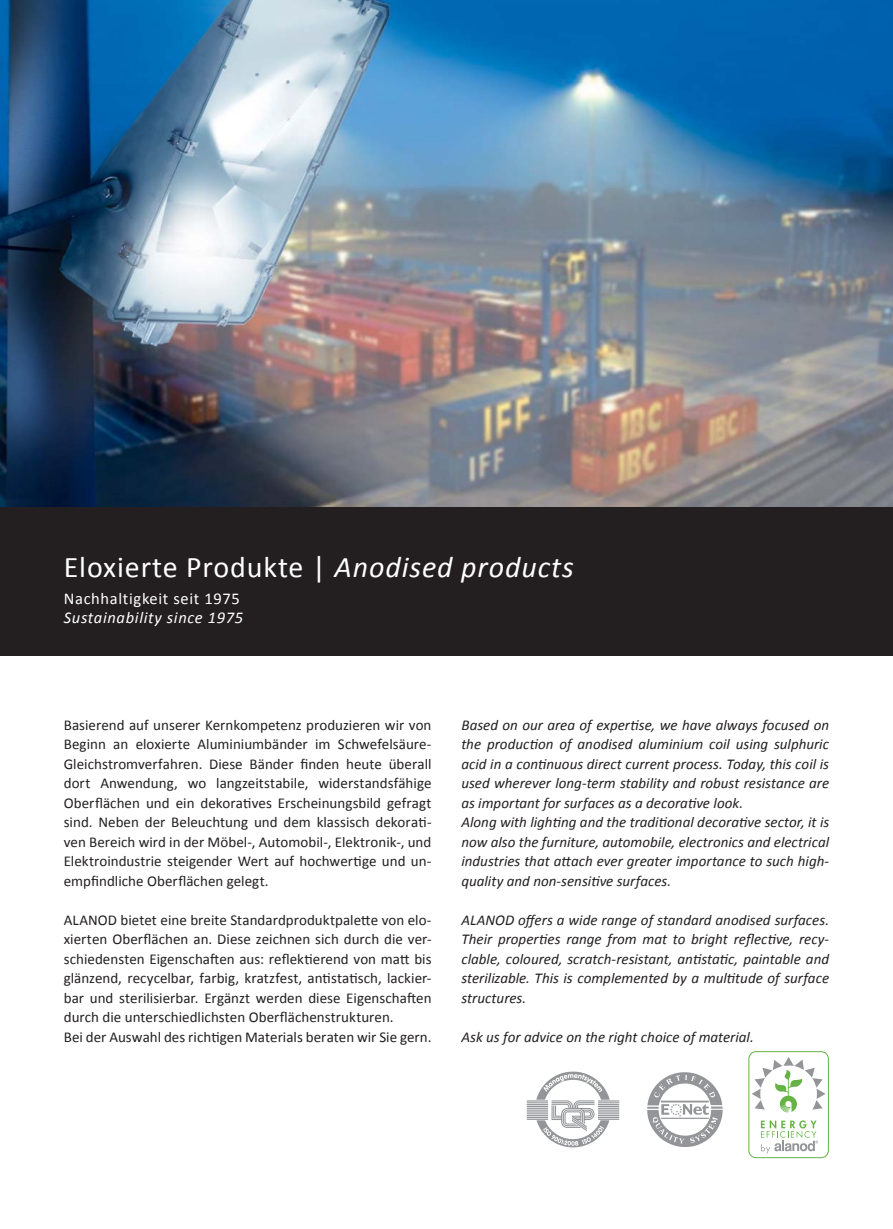
<style>
.page{position:relative;width:893px;height:1229px;background:#fff}
.page>*{position:absolute;margin:0;border:0;box-sizing:border-box;transform-origin:0 0}
.t1{font:30px "Calibri";letter-spacing:.03em;color:#fff}
.t2{font:italic 16.5px "Calibri";letter-spacing:.04em;color:#fff}
.t3{font:16.5px "Calibri";letter-spacing:.04em;color:#fff}
.t4{font:15px/19.5px "Calibri";color:#231f20;text-align:justify}
.t5{font:italic 15px/19.5px "Calibri";color:#231f20}
.s1{font-style:italic}
</style>
<div class="page">
<img style="left:0;top:0;width:893px;height:507px">
<div style="left:0;top:507px;width:893px;height:148px;background:#231f20"></div>
<div style="left:748px;top:1051px;width:81px;height:107px;border:1px solid #65b345;border-radius:7px"></div>
<svg style="left:752px;top:1057px;width:74px;height:55px"></svg>
<svg style="left:761px;top:1120px;width:57px;height:33px"></svg>
<img style="left:527px;top:1071px;width:93px;height:77px">
<img style="left:647px;top:1072px;width:76px;height:75px">
<h1 class="t1" style="left:64px;top:554px;width:511px">Eloxierte Produkte | <span class="s1">Anodised products</span></h1>
<p class="t3" style="left:64px;top:591px;width:178px">Nachhaltigkeit seit 1975</p>
<p class="t2" style="left:64px;top:611px;width:181px">Sustainability since 1975</p>
<p class="t4" style="left:64px;top:716px;width:369px">Basierend auf unserer Kernkompetenz produzieren wir von Beginn an eloxierte Aluminiumbänder im Schwefelsäure-Gleichstromverfahren. Diese Bänder finden heute überall dort Anwendung, wo langzeitstabile, widerstandsfähige Oberflächen und ein dekoratives Erscheinungsbild gefragt sind. Neben der Beleuchtung und dem klassisch dekorati&shy;ven Bereich wird in der Möbel-, Automobil-, Elektronik-, und Elektroindustrie steigender Wert auf hochwertige und un&shy;empfindliche Oberflächen gelegt.</p>
<p class="t4" style="left:64px;top:911px;width:369px;text-align:left">ALANOD bietet eine breite Standardproduktpalette von elo&shy;xierten Oberflächen an. Diese zeichnen sich durch die ver&shy;schiedensten Eigenschaften aus: reflektierend von matt bis glänzend, recycelbar, farbig, kratzfest, antistatisch, lackier&shy;bar und sterilisierbar. Ergänzt werden diese Eigenschaften durch die unterschiedlichsten Oberflächenstrukturen.<br>Bei der Auswahl des richtigen Materials beraten wir Sie gern.</p>
<p class="t5" style="left:461px;top:716px;width:369px">Based on our area of expertise, we have always focused on the production of anodised aluminium coil using sulphuric acid in a continuous direct current process. Today, this coil is used wherever long-term stability and robust resistance are as important for surfaces as a decorative look.<br>Along with lighting and the traditional decorative sector, it is now also the furniture, automobile, electronics and electrical industries that attach ever greater importance to such high&shy;quality and non-sensitive surfaces.</p>
<p class="t5" style="left:461px;top:911px;width:369px;text-align:justify">ALANOD offers a wide range of standard anodised surfaces.<br>Their properties range from mat to bright reflective, recy&shy;clable, coloured, scratch-resistant, antistatic, paintable and sterilizable. This is complemented by a multitude of surface structures.</p>
<p class="t5" style="left:461px;top:1028px;width:294px">Ask us for advice on the right choice of material.</p>
</div>
